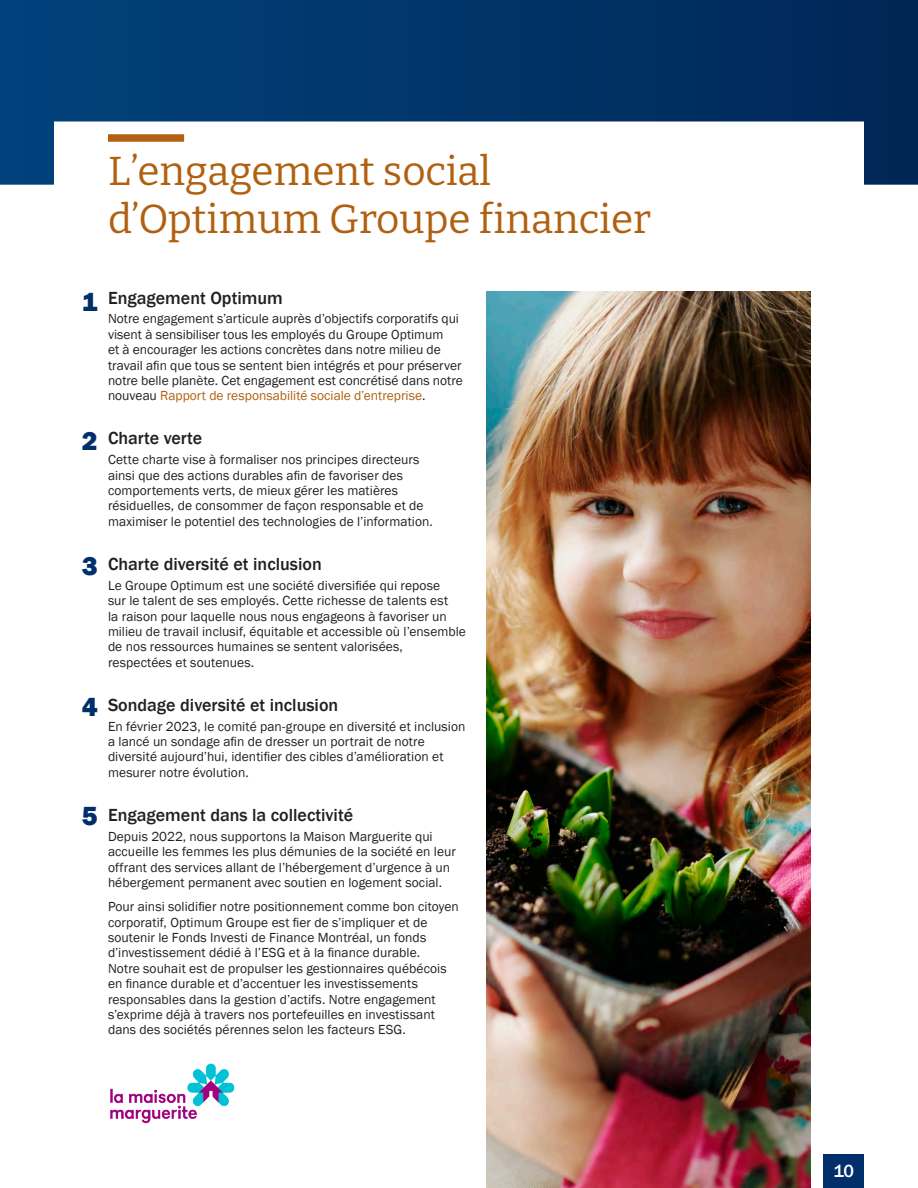
<style>
.page{position:relative;width:918px;height:1188px;background:#fff}
.page>*{position:absolute;margin:0;border:0;box-sizing:border-box;transform-origin:0 0}
.t1{font:100 40.5px/48px "Bitter";color:#b06010}
.t2{font:800 27px "Franklin Gothic";color:#002f6c}
.t3{font:500 18px "Franklin Gothic";color:#231f20}
.t4{font:500 18px "Franklin Gothic";color:#fff}
.t5{font:13.5px/15.5px "Franklin Gothic";letter-spacing:.005em;color:#231f20}
.s1{color:#b06010}
</style>
<div class="page">
<img style="left:486px;top:291px;width:324px;height:897px">
<svg style="left:0;top:0;width:918px;height:185px"></svg>
<div style="left:108px;top:134px;width:76px;height:8px;background:#b06010"></div>
<img style="left:110px;top:1063px;width:125px;height:60px">
<div style="left:824px;top:1154px;width:40px;height:34px;background:#002f6c"></div>
<p class="t1" style="left:108px;top:146px;width:545px">L’engagement social d’Optimum Groupe financier</p>
<p class="t2" style="left:82px;top:284px;width:17px">1</p>
<p class="t2" style="left:82px;top:424px;width:17px">2</p>
<p class="t2" style="left:82px;top:548px;width:17px">3</p>
<p class="t2" style="left:82px;top:689px;width:17px">4</p>
<p class="t2" style="left:82px;top:798px;width:17px">5</p>
<p class="t3" style="left:108px;top:286px;width:176px">Engagement Optimum</p>
<p class="t5" style="left:108px;top:312px;width:356px">Notre engagement s’articule auprès d’objectifs corporatifs qui visent à sensibiliser tous les employés du Groupe Optimum<br>et à encourager les actions concrètes dans notre milieu de travail afin que tous se sentent bien intégrés et pour préserver notre belle planète. Cet engagement est concrétisé dans notre nouveau <span class="s1">Rapport de responsabilité sociale d’entreprise</span>.</p>
<p class="t3" style="left:108px;top:427px;width:96px">Charte verte</p>
<p class="t5" style="left:108px;top:452px;width:326px">Cette charte vise à formaliser nos principes directeurs ainsi que des actions durables afin de favoriser des comportements verts, de mieux gérer les matières résiduelles, de consommer de façon responsable et de maximiser le potentiel des technologies de l’information.</p>
<p class="t3" style="left:108px;top:553px;width:215px">Charte diversité et inclusion</p>
<p class="t5" style="left:108px;top:578px;width:359px">Le Groupe Optimum est une société diversifiée qui repose<br>sur le talent de ses employés. Cette richesse de talents est<br>la raison pour laquelle nous nous engageons à favoriser un milieu de travail inclusif, équitable et accessible où l’ensemble de nos ressources humaines se sentent valorisées, respectées et soutenues.</p>
<p class="t3" style="left:108px;top:694px;width:232px">Sondage diversité et inclusion</p>
<p class="t5" style="left:108px;top:719px;width:359px">En février 2023, le comité pan-groupe en diversité et inclusion a lancé un sondage afin de dresser un portrait de notre diversité aujourd’hui, identifier des cibles d’amélioration et mesurer notre évolution.</p>
<p class="t3" style="left:108px;top:804px;width:247px">Engagement dans la collectivité</p>
<p class="t5" style="left:108px;top:829px;width:349px">Depuis 2022, nous supportons la Maison Marguerite qui accueille les femmes les plus démunies de la société en leur offrant des services allant de l’hébergement d’urgence à un hébergement permanent avec soutien en logement social.</p>
<p class="t5" style="left:108px;top:899px;width:352px">Pour ainsi solidifier notre positionnement comme bon citoyen corporatif, Optimum Groupe est fier de s’impliquer et de soutenir le Fonds Investi de Finance Montréal, un fonds d’investissement dédié à l’ESG et à la finance durable.<br>Notre souhait est de propulser les gestionnaires québécois en finance durable et d’accentuer les investissements responsables dans la gestion d’actifs. Notre engagement s’exprime déjà à travers nos portefeuilles en investissant dans des sociétés pérennes selon les facteurs ESG.</p>
<h3 class="t4" style="left:833px;top:1160px;width:22px">10</h3>
</div>
